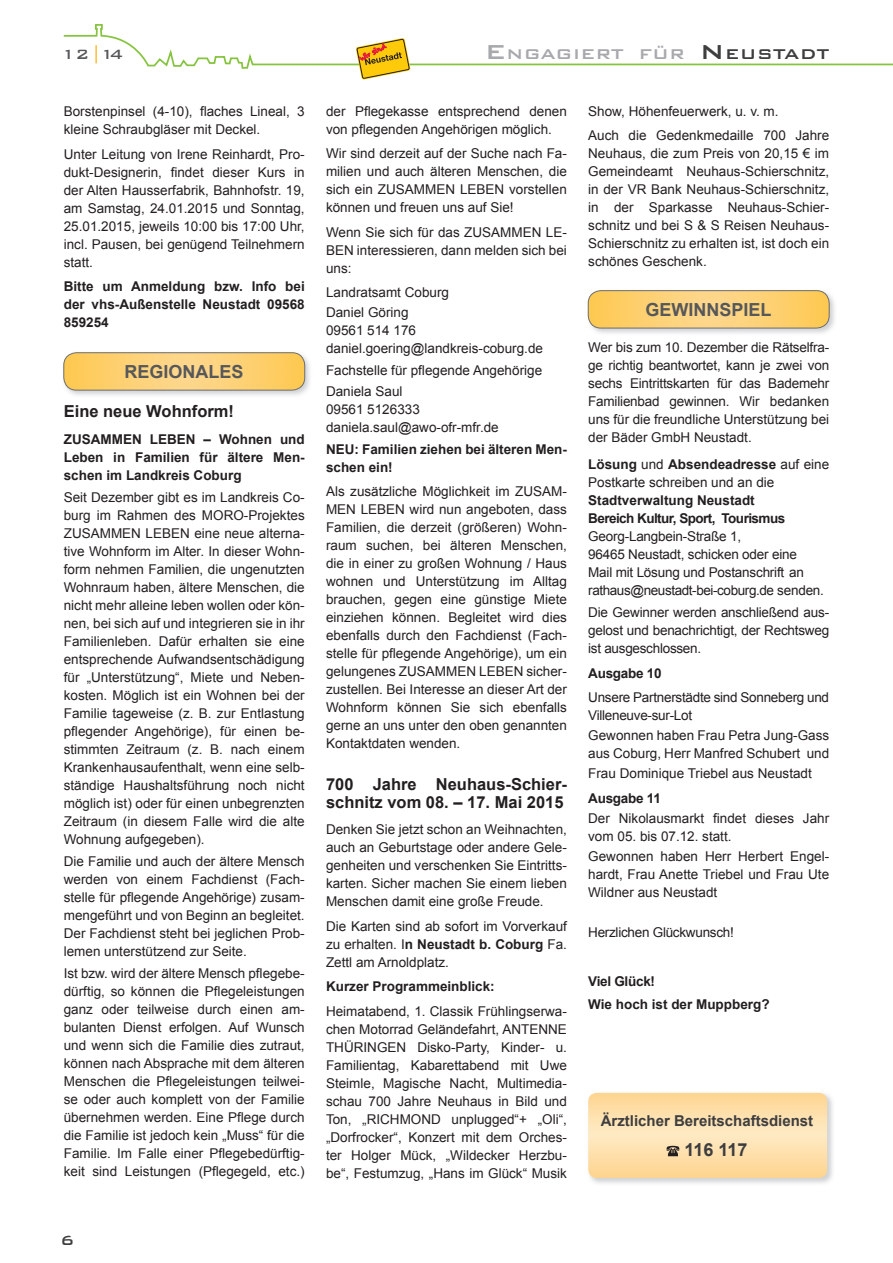
<style>
.page{position:relative;width:893px;height:1263px;background:#fff}
.page>*{position:absolute;margin:0;border:0;box-sizing:border-box;transform-origin:0 0}
.t1{font:500 18.9px "Bank Gothic BT";color:#a8a9ad;scale:1.06 1}
.t2{font:700 18px "Arial";color:#57585a}
.t3{font:700 18px "Arial";letter-spacing:-.03em;color:#3e3e3f}
.t4{font:500 18px "Bank Gothic BT";color:#57585a}
.t5{font:500 18px "Bank Gothic BT";color:#3e3e3f}
.t6{font:700 16.5px/18px "Arial";color:#231f20}
.t7{font:700 15px "Arial";color:#3e3e3f}
.t8{font:13.5px/18px "Arial";color:#231f20;text-align:justify}
.t9{font:700 13.5px/18px "Arial";color:#231f20;text-align:justify}
.t10{font:13.5px/18px "Arial";letter-spacing:-.02em;color:#231f20}
.t11{font:700 13.5px/18px "Arial";letter-spacing:-.04em;color:#231f20}
.t12{font:700 13.5px "Arial";letter-spacing:-.02em;color:#231f20}
.s1{color:#fbb316}
.s2{font-size:27px}
.s3{font-size:27px;color:#3e3e3f}
.s4{color:#3e3e3f}
.s5{font-weight:700}
</style>
<div class="page">
<svg style="left:63px;top:24px;width:830px;height:45px"></svg>
<svg style="left:356px;top:38px;width:54px;height:42px"></svg>
<img style="left:63px;top:352px;width:247px;height:44px">
<svg style="left:64px;top:353px;width:241px;height:37px;background:#fcd073"></svg>
<div style="left:64px;top:353px;width:241px;height:37px;border:1px solid #6c6d70;border-radius:13px"></div>
<img style="left:587px;top:290px;width:248px;height:44px">
<svg style="left:588px;top:291px;width:241px;height:37px;background:#fcd073"></svg>
<div style="left:588px;top:291px;width:241px;height:37px;border:1px solid #6c6d70;border-radius:13px"></div>
<img style="left:591px;top:1092px;width:242px;height:92px">
<svg style="left:588px;top:1093px;width:239px;height:85px;background:#fcdea9"></svg>
<h2 class="t4" style="left:62px;top:44px;width:63px">12<span class="s1">|</span>14</h2>
<h1 class="t1" style="left:485px;top:44px;width:326px"><span class="s2">E</span>NGAGIERT FÜR <span class="s3">N</span><span class="s4">EUSTADT</span></h1>
<p class="t8" style="left:64px;top:103px;width:242px">Borstenpinsel (4-10), flaches Lineal, 3 kleine Schraubgläser mit Deckel.</p>
<p class="t8" style="left:64px;top:145px;width:242px">Unter Leitung von Irene Reinhardt, Pro&shy;dukt-Designerin, findet dieser Kurs in der Alten Hausserfabrik, Bahnhofstr. 19, am Samstag, 24.01.2015 und Sonntag, 25.01.2015, jeweils 10:00 bis 17:00 Uhr, incl. Pausen, bei genügend Teilnehmern statt.</p>
<p class="t9" style="left:64px;top:278px;width:242px">Bitte um Anmeldung bzw. Info bei der vhs-Außenstelle Neustadt 09568<br>859254</p>
<h2 class="t2" style="left:124px;top:360px;width:121px">REGIONALES</h2>
<p class="t6" style="left:64px;top:403px;width:172px">Eine neue Wohnform!</p>
<p class="t9" style="left:64px;top:430px;width:242px">ZUSAMMEN LEBEN – Wohnen und Leben in Familien für ältere Men&shy;schen im Landkreis Coburg</p>
<p class="t8" style="left:64px;top:488px;width:242px">Seit Dezember gibt es im Landkreis Co&shy;burg im Rahmen des MORO-Projektes ZUSAMMEN LEBEN eine neue alterna&shy;tive Wohnform im Alter. In dieser Wohn&shy;form nehmen Familien, die ungenutzten Wohnraum haben, ältere Menschen, die nicht mehr alleine leben wollen oder kön&shy;nen, bei sich auf und integrieren sie in ihr Familienleben. Dafür erhalten sie eine entsprechende Aufwandsentschädigung für „Unterstützung“, Miete und Neben&shy;kosten. Möglich ist ein Wohnen bei der Familie tageweise (z. B. zur Entlastung pflegender Angehörige), für einen be&shy;stimmten Zeitraum (z. B. nach einem Krankenhausaufenthalt, wenn eine selb&shy;ständige Haushaltsführung noch nicht möglich ist) oder für einen unbegrenzten Zeitraum (in diesem Falle wird die alte Wohnung aufgegeben).</p>
<p class="t8" style="left:64px;top:852px;width:242px">Die Familie und auch der ältere Mensch werden von einem Fachdienst (Fach&shy;stelle für pflegende Angehörige) zusam&shy;mengeführt und von Beginn an begleitet.<br>Der Fachdienst steht bei jeglichen Prob&shy;lemen unterstützend zur Seite.</p>
<p class="t8" style="left:64px;top:965px;width:242px">Ist bzw. wird der ältere Mensch pflegebe&shy;dürftig, so können die Pflegeleistungen ganz oder teilweise durch einen am&shy;bulanten Dienst erfolgen. Auf Wunsch und wenn sich die Familie dies zutraut, können nach Absprache mit dem älteren Menschen die Pflegeleistungen teilwei&shy;se oder auch komplett von der Familie übernehmen werden. Eine Pflege durch die Familie ist jedoch kein „Muss“ für die Familie. Im Falle einer Pflegebedürftig&shy;keit sind Leistungen (Pflegegeld, etc.)</p>
<p class="t8" style="left:326px;top:102px;width:242px">der Pflegekasse entsprechend denen von pflegenden Angehörigen möglich.</p>
<p class="t8" style="left:326px;top:145px;width:242px">Wir sind derzeit auf der Suche nach Fa&shy;milien und auch älteren Menschen, die sich ein ZUSAMMEN LEBEN vorstellen können und freuen uns auf Sie!</p>
<p class="t8" style="left:326px;top:223px;width:242px">Wenn Sie sich für das ZUSAMMEN LE-BEN interessieren, dann melden sich bei uns:</p>
<p class="t8" style="left:326px;top:282px;width:125px;line-height:20.1px">Landratsamt Coburg<br>Daniel Göring</p>
<p class="t8" style="left:326px;top:322px;width:219px">09561 514 176 daniel.goering@landkreis-coburg.de</p>
<p class="t8" style="left:326px;top:361px;width:218px;line-height:20.1px">Fachstelle für pflegende Angehörige<br>Daniela Saul</p>
<p class="t8" style="left:326px;top:400px;width:174px">09561 5126333 daniela.saul@awo-ofr-mfr.de</p>
<p class="t9" style="left:326px;top:441px;width:242px">NEU: Familien ziehen bei älteren Men&shy;schen ein!</p>
<p class="t8" style="left:326px;top:483px;width:242px">Als zusätzliche Möglichkeit im ZUSAM-MEN LEBEN wird nun angeboten, dass Familien, die derzeit (größeren) Wohn&shy;raum suchen, bei älteren Menschen, die in einer zu großen Wohnung / Haus wohnen und Unterstützung im Alltag brauchen, gegen eine günstige Miete einziehen können. Begleitet wird dies ebenfalls durch den Fachdienst (Fach&shy;stelle für pflegende Angehörige), um ein gelungenes ZUSAMMEN LEBEN sicher&shy;zustellen. Bei Interesse an dieser Art der Wohnform können Sie sich ebenfalls gerne an uns unter den oben genannten Kontaktdaten wenden.</p>
<p class="t6" style="left:326px;top:776px;width:242px">700 Jahre Neuhaus-Schier&shy;schnitz vom 08. – 17. Mai 2015</p>
<p class="t8" style="left:326px;top:821px;width:242px">Denken Sie jetzt schon an Weihnachten, auch an Geburtstage oder andere Gele&shy;genheiten und verschenken Sie Eintritts&shy;karten. Sicher machen Sie einem lieben Menschen damit eine große Freude.</p>
<p class="t8" style="left:326px;top:917px;width:242px">Die Karten sind ab sofort im Vorverkauf zu erhalten. I<span class="s5">n Neustadt b. Coburg</span> Fa.<br>Zettl am Arnoldplatz.</p>
<p class="t9" style="left:326px;top:978px;width:170px">Kurzer Programmeinblick:</p>
<p class="t8" style="left:326px;top:1002px;width:242px">Heimatabend, 1. Classik Frühlingserwa&shy;chen Motorrad Geländefahrt, ANTENNE THÜRINGEN Disko-Party, Kinder- u.<br>Familientag, Kabarettabend mit Uwe Steimle, Magische Nacht, Multimedia&shy;schau 700 Jahre Neuhaus in Bild und Ton, „RICHMOND unplugged“+ „Oli“, „Dorfrocker“, Konzert mit dem Orches&shy;ter Holger Mück, „Wildecker Herzbu&shy;be“, Festumzug, „Hans im Glück“ Musik</p>
<p class="t8" style="left:588px;top:99px;width:242px;line-height:24.5px">Show, Höhenfeuerwerk, u. v. m.<br>Auch die Gedenkmedaille 700 Jahre</p>
<p class="t8" style="left:588px;top:145px;width:242px">Neuhaus, die zum Preis von 20,15 € im Gemeindeamt Neuhaus-Schierschnitz, in der VR Bank Neuhaus-Schierschnitz, in der Sparkasse Neuhaus-Schier&shy;schnitz und bei S &amp; S Reisen Neuhaus-Schierschnitz zu erhalten ist, ist doch ein schönes Geschenk.</p>
<h2 class="t2" style="left:645px;top:298px;width:128px">GEWINNSPIEL</h2>
<p class="t8" style="left:588px;top:339px;width:242px">Wer bis zum 10. Dezember die Rätselfra&shy;ge richtig beantwortet, kann je zwei von sechs Eintrittskarten für das Bademehr Familienbad gewinnen. Wir bedanken uns für die freundliche Unterstützung bei der Bäder GmbH Neustadt.</p>
<p class="t8" style="left:588px;top:455px;width:242px"><span class="s5">Lösung</span> und <span class="s5">Absendeadresse</span> auf eine<br>Postkarte schreiben und an die</p>
<p class="t11" style="left:588px;top:492px;width:199px">Stadtverwaltung Neustadt<br>Bereich Kultur, Sport, Tourismus</p>
<p class="t8" style="left:588px;top:527px;width:237px;text-align:left">Georg-Langbein-Straße 1,<br>96465 Neustadt, schicken oder eine Mail mit Lösung und Postanschrift an rathaus@neustadt-bei-coburg.de senden.</p>
<p class="t8" style="left:588px;top:604px;width:242px">Die Gewinner werden anschließend aus&shy;gelost und benachrichtigt, der Rechtsweg ist ausgeschlossen.</p>
<p class="t12" style="left:588px;top:664px;width:75px">Ausgabe 10</p>
<p class="t10" style="left:588px;top:688px;width:242px">Unsere Partnerstädte sind Sonneberg und<br>Villeneuve-sur-Lot</p>
<p class="t8" style="left:588px;top:726px;width:242px">Gewonnen haben Frau Petra Jung-Gass aus Coburg, Herr Manfred Schubert und</p>
<p class="t8" style="left:588px;top:765px;width:225px">Frau Dominique Triebel aus Neustadt</p>
<p class="t12" style="left:588px;top:789px;width:74px">Ausgabe 11</p>
<p class="t8" style="left:588px;top:809px;width:242px">Der Nikolausmarkt findet dieses Jahr vom 05. bis 07.12. statt.</p>
<p class="t8" style="left:588px;top:847px;width:242px">Gewonnen haben Herr Herbert Engel&shy;hardt, Frau Anette Triebel und Frau Ute Wildner aus Neustadt</p>
<p class="t10" style="left:588px;top:923px;width:147px">Herzlichen Glückwunsch!</p>
<p class="t9" style="left:588px;top:970px;width:183px;line-height:23.1px">Viel Glück!<br>Wie hoch ist der Muppberg?</p>
<p class="t7" style="left:601px;top:1111px;width:214px">Ärztlicher Bereitschaftsdienst</p>
<h2 class="t3" style="left:684px;top:1138px;width:65px">116 117</h2>
<h2 class="t5" style="left:61px;top:1230px;width:15px">6</h2>
</div>
